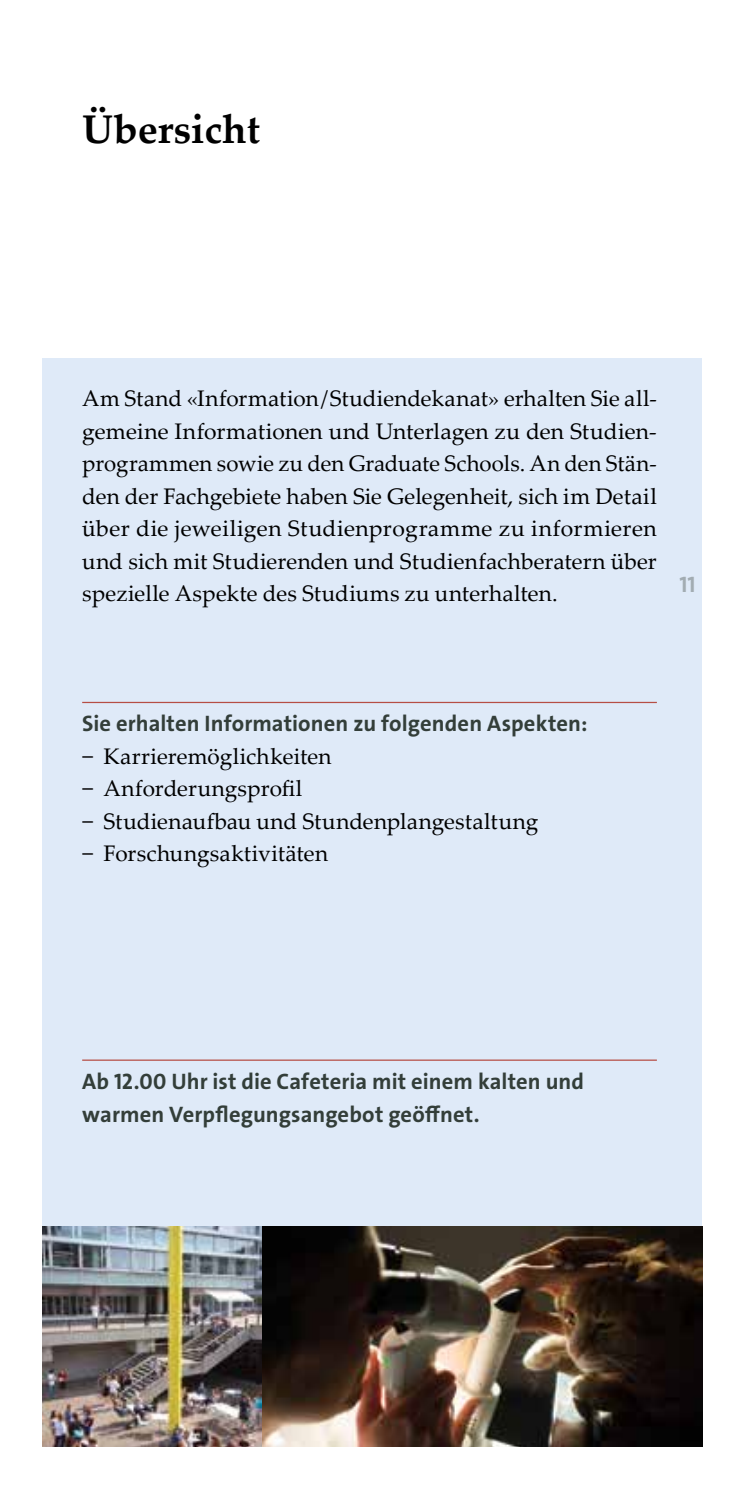
<style>
.page{position:relative;width:745px;height:1489px;background:#fff}
.page>*{position:absolute;margin:0;border:0;box-sizing:border-box;transform-origin:0 0}
.t1{font:700 40px "Palatino Linotype";color:#000}
.t2{font:22.5px/32.5px "Palatino Linotype";letter-spacing:.005em;color:#000;text-align:justify}
.t3{font:22.5px/32.5px "The Sans LP7 Bld";letter-spacing:.005em;color:#333e39}
.t4{font:22.5px "The Sans LP7 Bld";color:#a2acb2}
</style>
<div class="page">
<div style="left:43px;top:358px;width:659px;height:1088px;background:#dfeaf8"></div>
<img style="left:43px;top:1226px;width:219px;height:220px">
<img style="left:262px;top:1226px;width:440px;height:220px">
<hr style="left:82px;top:701px;width:574px;height:2px;background:#b64e45">
<hr style="left:82px;top:1059px;width:574px;height:1px;background:#b64e45">
<h1 class="t1" style="left:82px;top:101px;width:179px">Übersicht</h1>
<p class="t2" style="left:82px;top:381px;width:576px">Am Stand «Information / Studiendekanat» erhalten Sie all&shy;gemeine Informationen und Unterlagen zu den Studien&shy;programmen sowie zu den Graduate Schools. An den Stän&shy;den der Fachgebiete haben Sie Gelegenheit, sich im Detail über die jeweiligen Studienprogramme zu informieren und sich mit Studierenden und Studienfachberatern über spezielle Aspekte des Studiums zu unterhalten.</p>
<p class="t4" style="left:679px;top:570px;width:18px">11</p>
<p class="t3" style="left:82px;top:707px;width:506px">Sie erhalten Informationen zu folgenden Aspekten:</p>
<p class="t2" style="left:82px;top:739px;width:457px;text-align:left">− Karrieremöglichkeiten<br>− Anforderungsprofil<br>− Studienaufbau und Stundenplangestaltung − Forschungsaktivitäten</p>
<p class="t3" style="left:82px;top:1065px;width:503px">Ab 12.00 Uhr ist die Cafeteria mit einem kalten und warmen Verpflegungsangebot geöffnet.</p>
</div>
